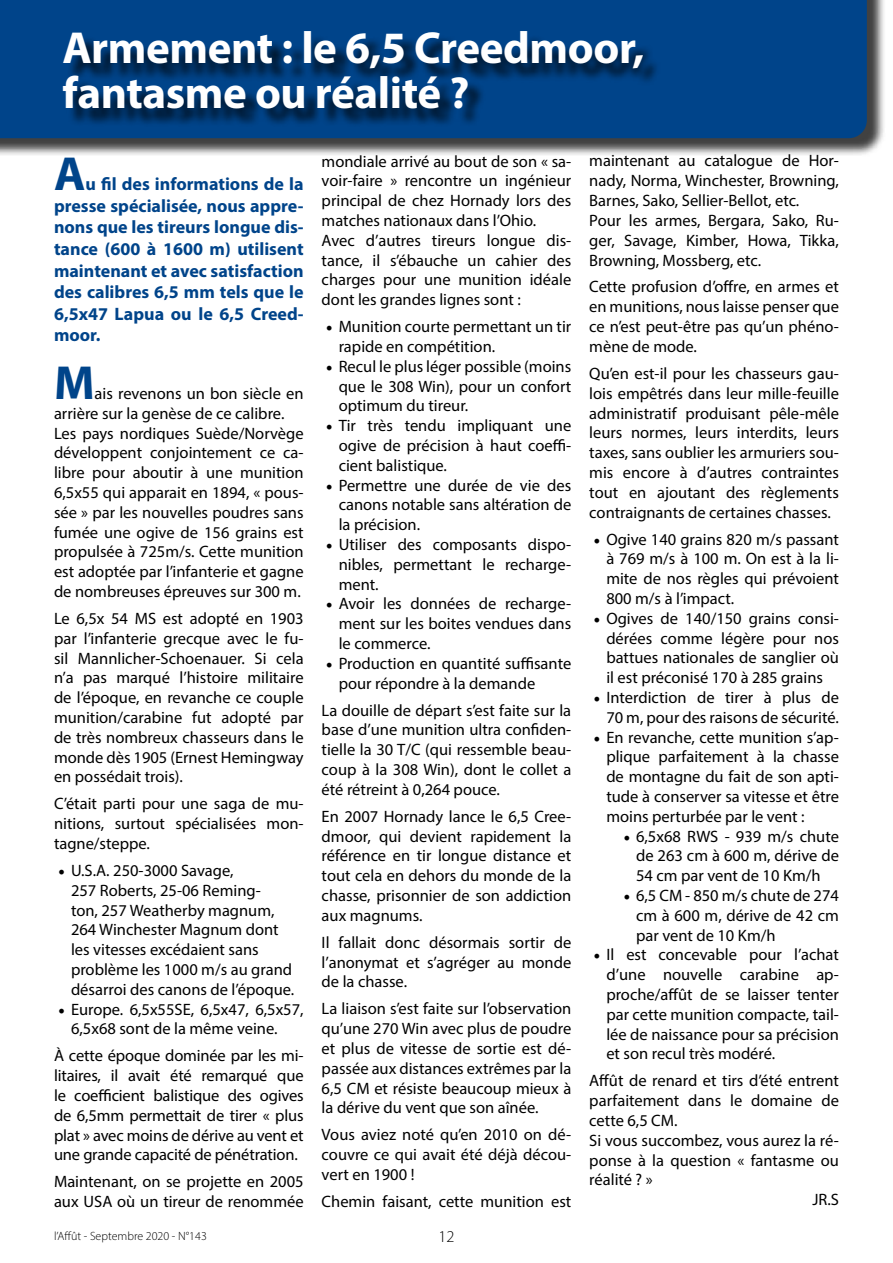
<style>
.page{position:relative;width:893px;height:1263px;background:#fff}
.page>*{position:absolute;margin:0;border:0;box-sizing:border-box;transform-origin:0 0}
.t1{font:700 48px "Myriad Pro";color:#00448a}
.t2{font:700 45px/45px "Myriad Pro";letter-spacing:-.01em;color:#fff}
.t3{font:700 18px/21.6px "Myriad Pro";color:#00448a;text-align:justify}
.t4{font:16.5px/19.8px "Myriad Pro";color:#000;text-align:justify}
.t5{font:300 16.5px "Myriad Pro";color:#000}
.t6{font:300 12px "Myriad Pro";color:#000}
.s1{font-family:"Minion Pro";font-size:18px}
</style>
<div class="page">
<div style="left:0;top:0;width:886px;height:157px;background:#000;opacity:.75"></div>
<div style="left:0;top:0;width:867px;height:138px;background:#00448a"></div>
<div style="left:65px;top:34px;width:596px;height:94px;background:#000;opacity:.75"></div>
<h2 class="t2" style="left:63px;top:24px;width:583px">Armement : le 6,5 Creedmoor, fantasme ou réalité ?</h2>
<h1 class="t1" style="left:54px;top:143px;width:33px">A</h1>
<p class="t3" style="left:54px;top:173px;width:251px;text-indent:31px">u fil des informations de la presse spécialisée, nous appre&shy;nons que les tireurs longue dis&shy;tance (600 à 1600 m) utilisent maintenant et avec satisfaction des calibres 6,5 mm tels que le 6,5x47 Lapua ou le 6,5 Creed&shy;moor.</p>
<h1 class="t1" style="left:54px;top:351px;width:42px">M</h1>
<p class="t4" style="left:54px;top:383px;width:251px;text-align:left;text-indent:41px">ais revenons un bon siècle en arrière sur la genèse de ce calibre.<br>Les pays nordiques Suède/Norvège développent conjointement ce ca&shy;libre pour aboutir à une munition 6,5x55 qui apparait en 1894, « pous&shy;sée » par les nouvelles poudres sans fumée une ogive de 156 grains est propulsée à 725m/s. Cette munition est adoptée par l’infanterie et gagne de nombreuses épreuves sur 300 m.</p>
<p class="t4" style="left:54px;top:608px;width:251px">Le 6,5x 54 MS est adopté en 1903 par l’infanterie grecque avec le fu&shy;sil Mannlicher-Schoenauer. Si cela n’a pas marqué l’histoire militaire de l’époque, en revanche ce couple munition/carabine fut adopté par de très nombreux chasseurs dans le monde dès 1905 (Ernest Hemingway en possédait trois).</p>
<p class="t4" style="left:54px;top:794px;width:251px">C’était parti pour une saga de mu&shy;nitions, surtout spécialisées mon&shy;tagne/steppe.</p>
<p class="t4" style="left:71px;top:860px;width:225px;text-align:left;text-indent:-13px"><span class="s1">•</span> U.S.A. 250-3000 Savage,<br>257 Roberts, 25-06 Reming-<br>ton, 257 Weatherby magnum,<br>264 Winchester Magnum dont les vitesses excédaient sans problème les 1000 m/s au grand désarroi des canons de l’époque.</p>
<p class="t4" style="left:71px;top:999px;width:234px;text-indent:-13px"><span class="s1">•</span> Europe. 6,5x55SE, 6,5x47, 6,5x57,<br>6,5x68 sont de la même veine.</p>
<p class="t4" style="left:54px;top:1046px;width:251px">À cette époque dominée par les mi&shy;litaires, il avait été remarqué que le coefficient balistique des ogives de 6,5mm permettait de tirer « plus plat » avec moins de dérive au vent et une grande capacité de pénétration.</p>
<p class="t4" style="left:54px;top:1172px;width:251px">Maintenant, on se projette en 2005 aux USA où un tireur de renommée</p>
<p class="t4" style="left:322px;top:151px;width:251px;text-align:left">mondiale arrivé au bout de son « sa&shy;voir-faire » rencontre un ingénieur principal de chez Hornady lors des matches nationaux dans l’Ohio.<br>Avec d’autres tireurs longue dis&shy;tance, il s’ébauche un cahier des charges pour une munition idéale dont les grandes lignes sont :</p>
<p class="t4" style="left:339px;top:316px;width:234px;text-indent:-13px"><span class="s1">•</span> Munition courte permettant un tir rapide en compétition.</p>
<p class="t4" style="left:339px;top:356px;width:234px;text-indent:-13px"><span class="s1">•</span> Recul le plus léger possible (moins que le 308 Win), pour un confort optimum du tireur.</p>
<p class="t4" style="left:339px;top:415px;width:234px;text-indent:-13px"><span class="s1">•</span> Tir très tendu impliquant une ogive de précision à haut coeffi&shy;cient balistique.</p>
<p class="t4" style="left:339px;top:475px;width:234px;text-indent:-13px"><span class="s1">•</span> Permettre une durée de vie des canons notable sans altération de la précision.</p>
<p class="t4" style="left:339px;top:534px;width:234px;text-indent:-13px"><span class="s1">•</span> Utiliser des composants dispo&shy;nibles, permettant le recharge&shy;ment.</p>
<p class="t4" style="left:339px;top:594px;width:234px;text-indent:-13px"><span class="s1">•</span> Avoir les données de recharge&shy;ment sur les boites vendues dans le commerce.</p>
<p class="t4" style="left:339px;top:653px;width:234px;text-indent:-13px"><span class="s1">•</span> Production en quantité suffisante pour répondre à la demande</p>
<p class="t4" style="left:322px;top:700px;width:251px">La douille de départ s’est faite sur la base d’une munition ultra confiden&shy;tielle la 30 T/C (qui ressemble beau&shy;coup à la 308 Win), dont le collet a été rétreint à 0,264 pouce.</p>
<p class="t4" style="left:322px;top:806px;width:251px">En 2007 Hornady lance le 6,5 Cree&shy;dmoor, qui devient rapidement la référence en tir longue distance et tout cela en dehors du monde de la chasse, prisonnier de son addiction aux magnums.</p>
<p class="t4" style="left:322px;top:932px;width:251px">Il fallait donc désormais sortir de l’anonymat et s’agréger au monde de la chasse.</p>
<p class="t4" style="left:322px;top:999px;width:251px">La liaison s’est faite sur l’observation qu’une 270 Win avec plus de poudre et plus de vitesse de sortie est dé&shy;passée aux distances extrêmes par la 6,5 CM et résiste beaucoup mieux à la dérive du vent que son aînée.</p>
<p class="t4" style="left:322px;top:1125px;width:251px">Vous aviez noté qu’en 2010 on dé&shy;couvre ce qui avait été déjà décou&shy;vert en 1900 !</p>
<p class="t4" style="left:322px;top:1191px;width:251px">Chemin faisant, cette munition est</p>
<p class="t6" style="left:54px;top:1229px;width:154px">l’Affût - Septembre 2020 - N°143</p>
<p class="t5" style="left:438px;top:1227px;width:18px">12</p>
<p class="t4" style="left:589px;top:151px;width:251px;text-align:left">maintenant au catalogue de Hor&shy;nady, Norma, Winchester, Browning, Barnes, Sako, Sellier-Bellot, etc.<br>Pour les armes, Bergara, Sako, Ru&shy;ger, Savage, Kimber, Howa, Tikka, Browning, Mossberg, etc.</p>
<p class="t4" style="left:589px;top:277px;width:251px">Cette profusion d’offre, en armes et en munitions, nous laisse penser que ce n’est peut-être pas qu’un phéno&shy;mène de mode.</p>
<p class="t4" style="left:589px;top:363px;width:251px">Qu’en est-il pour les chasseurs gau&shy;lois empêtrés dans leur mille-feuille administratif produisant pêle-mêle leurs normes, leurs interdits, leurs taxes, sans oublier les armuriers sou&shy;mis encore à d’autres contraintes tout en ajoutant des règlements contraignants de certaines chasses.</p>
<p class="t4" style="left:606px;top:529px;width:234px;text-indent:-13px"><span class="s1">•</span> Ogive 140 grains 820 m/s passant à 769 m/s à 100 m. On est à la li&shy;mite de nos règles qui prévoient 800 m/s à l’impact.</p>
<p class="t4" style="left:606px;top:608px;width:234px;text-indent:-13px"><span class="s1">•</span> Ogives de 140/150 grains consi&shy;dérées comme légère pour nos battues nationales de sanglier où il est préconisé 170 à 285 grains</p>
<p class="t4" style="left:594px;top:687px;width:247px;text-align:right"><span class="s1">•</span> Interdiction de tirer à plus de<br>70 m, pour des raisons de sécurité.</p>
<p class="t4" style="left:606px;top:727px;width:234px;text-indent:-13px"><span class="s1">•</span> En revanche, cette munition s’ap&shy;plique parfaitement à la chasse de montagne du fait de son apti&shy;tude à conserver sa vitesse et être moins perturbée par le vent :</p>
<p class="t4" style="left:636px;top:826px;width:204px;text-indent:-13px"><span class="s1">•</span> 6,5x68 RWS - 939 m/s chute de 263 cm à 600 m, dérive de 54 cm par vent de 10 Km/h</p>
<p class="t4" style="left:636px;top:885px;width:204px;text-indent:-13px"><span class="s1">•</span> 6,5 CM - 850 m/s chute de 274 cm à 600 m, dérive de 42 cm par vent de 10 Km/h</p>
<p class="t4" style="left:606px;top:945px;width:234px;text-indent:-13px"><span class="s1">•</span> Il est concevable pour l’achat d’une nouvelle carabine ap&shy;proche/affût de se laisser tenter par cette munition compacte, tail&shy;lée de naissance pour sa précision et son recul très modéré.</p>
<p class="t4" style="left:589px;top:1071px;width:251px">Affût de renard et tirs d’été entrent</p>
<p class="t4" style="left:589px;top:1090px;width:251px">parfaitement dans le domaine de</p>
<p class="t4" style="left:589px;top:1110px;width:90px">cette 6,5 CM.</p>
<p class="t4" style="left:589px;top:1130px;width:251px">Si vous succombez, vous aurez la ré-</p>
<p class="t4" style="left:589px;top:1150px;width:251px">ponse à la question « fantasme ou</p>
<p class="t4" style="left:589px;top:1170px;width:65px">réalité ? »</p>
<p class="t4" style="left:812px;top:1189px;width:28px">JR.S</p>
</div>
